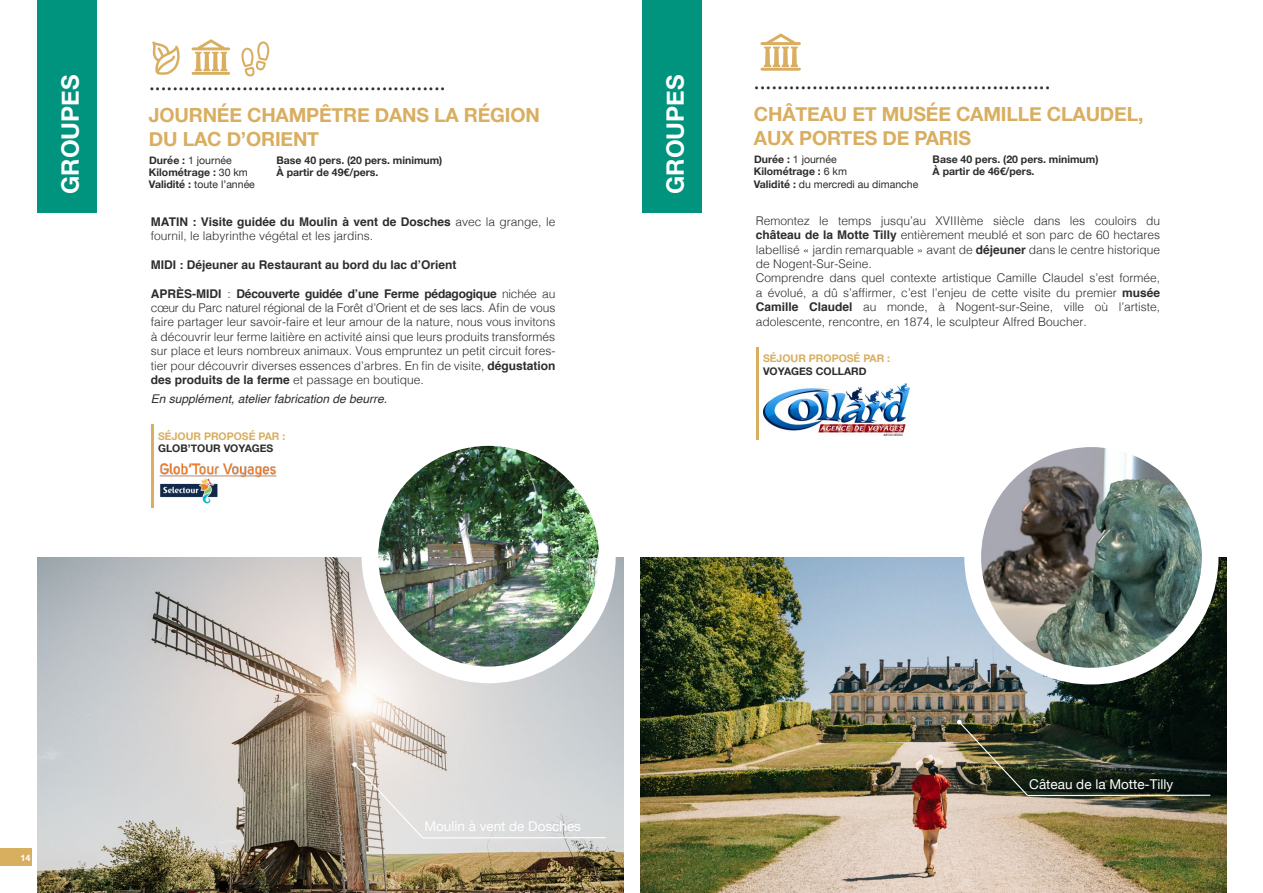
<style>
.page{position:relative;width:1263px;height:893px;background:#fff}
.page>*{position:absolute;margin:0;border:0;box-sizing:border-box;transform-origin:0 0}
.t1{font:25.5px "Minion Pro";color:#2e2d2e}
.t2{font:700 24px "Helvetica Neue";color:#fff}
.t3{font:700 19.5px/24px "Helvetica Neue";letter-spacing:-.01em;color:#d9ae60}
.t4{font:13.5px "Helvetica Neue";color:#fff}
.t5{font:300 12px/14.4px "Helvetica";color:#2e2d2e}
.t6{font:700 12px "Helvetica";color:#2e2d2e}
.t7{font:italic 12px "Helvetica";color:#2e2d2e}
.t8{font:700 10.5px/12.3px "Helvetica Neue";color:#2e2d2e}
.t9{font:10.5px/12.3px "Helvetica Neue";color:#2e2d2e}
.t10{font:700 10.5px "Helvetica Neue";color:#d9ae60}
.t11{font:700 9px "Helvetica Neue";color:#fff}
.s1{font-weight:700}
.s2{font-weight:400}
</style>
<div class="page">
<div style="left:642px;top:0;width:60px;height:212px;background:#00937d"></div>
<div style="left:37px;top:0;width:60px;height:212px;background:#00937d"></div>
<img style="left:640px;top:557px;width:586px;height:336px">
<div style="left:964px;top:430px;width:254px;height:254px;background:#fff;border-radius:50%"></div>
<img style="left:981px;top:447px;width:221px;height:221px;border-radius:110px">
<hr style="left:760px;top:68px;width:41px;height:3px;background:#d9ae60">
<svg style="left:760px;top:34px;width:41px;height:33px"></svg>
<hr style="left:1027px;top:795px;width:183px;height:1px;background:#fff">
<img style="left:957px;top:720px;width:72px;height:77px">
<hr style="left:756px;top:348px;width:2px;height:92px;background:#d9ae60">
<img style="left:763px;top:384px;width:146px;height:52px">
<img style="left:37px;top:557px;width:587px;height:336px">
<div style="left:362px;top:429px;width:254px;height:254px;background:#fff;border-radius:50%"></div>
<img style="left:378px;top:446px;width:221px;height:220px;border-radius:110px">
<hr style="left:192px;top:72px;width:38px;height:3px;background:#d9ae60">
<svg style="left:192px;top:39px;width:38px;height:32px"></svg>
<hr style="left:423px;top:837px;width:182px;height:1px;background:#fff">
<svg style="left:352px;top:762px;width:72px;height:77px"></svg>
<svg style="left:241px;top:41px;width:28px;height:35px"></svg>
<svg style="left:152px;top:41px;width:28px;height:34px"></svg>
<hr style="left:151px;top:425px;width:3px;height:83px;background:#d9ae60">
<img style="left:159px;top:463px;width:118px;height:41px">
<div style="left:0;top:848px;width:32px;height:17px;background:#d8ae5f"></div>
<h2 class="t2" style="left:51px;top:194px;width:121px;rotate:-90deg">GROUPES</h2>
<h2 class="t2" style="left:656px;top:194px;width:121px;rotate:-90deg">GROUPES</h2>
<h1 class="t1" style="left:149px;top:64px;width:298px">...................................................</h1>
<h3 class="t3" style="left:149px;top:103px;width:392px">JOURNÉE CHAMPÊTRE DANS LA RÉGION<br>DU LAC D’ORIENT</h3>
<p class="t9" style="left:149px;top:154px;width:84px"><span class="s1">Durée :</span> 1 journée</p>
<p class="t8" style="left:277px;top:154px;width:167px">Base 40 pers. (20 pers. minimum)</p>
<p class="t8" style="left:277px;top:166px;width:103px">À partir de 49€/pers.</p>
<p class="t8" style="left:149px;top:166px;width:107px">Kilométrage : <span class="s2">30 km<br></span>Validité : <span class="s2">toute l’année</span></p>
<h1 class="t1" style="left:754px;top:64px;width:298px">...................................................</h1>
<h3 class="t3" style="left:754px;top:102px;width:391px">CHÂTEAU ET MUSÉE CAMILLE CLAUDEL,<br>AUX PORTES DE PARIS</h3>
<p class="t9" style="left:754px;top:154px;width:84px"><span class="s1">Durée :</span> 1 journée</p>
<p class="t9" style="left:754px;top:166px;width:166px"><span class="s1">Kilométrage :</span> 6 km<br><span class="s1">Validité :</span> du mercredi au dimanche</p>
<p class="t8" style="left:933px;top:153px;width:167px">Base 40 pers. (20 pers. minimum)</p>
<p class="t8" style="left:933px;top:166px;width:103px">À partir de 46€/pers.</p>
<p class="t5" style="left:151px;top:213px;width:406px"><span class="s1">MATIN : Visite guidée du Moulin à vent de Dosches</span> avec la grange, le fournil, le labyrinthe végétal et les jardins.</p>
<p class="t6" style="left:151px;top:255px;width:307px">MIDI : Déjeuner au Restaurant au bord du lac d’Orient</p>
<p class="t5" style="left:151px;top:285px;width:406px;text-align:justify"><span class="s1">APRÈS-MIDI</span> : <span class="s1">Découverte guidée d’une Ferme pédagogique</span> nichée au cœur du Parc naturel régional de la Forêt d’Orient et de ses lacs. Afin de vous faire partager leur savoir-faire et leur amour de la nature, nous vous invitons à découvrir leur ferme laitière en activité ainsi que leurs produits transformés sur place et leurs nombreux animaux. Vous empruntez un petit circuit fores&shy;tier pour découvrir diverses essences d’arbres. En fin de visite, <span class="s1">dégustation des produits de la ferme</span> et passage en boutique.</p>
<p class="t7" style="left:151px;top:389px;width:238px">En supplément, atelier fabrication de beurre.</p>
<p class="t5" style="left:756px;top:212px;width:406px">Remontez le temps jusqu’au XVIIIème siècle dans les couloirs du <span class="s1">château de la Motte Tilly</span> entièrement meublé et son parc de 60 hectares labellisé « jardin remarquable » avant de <span class="s1">déjeuner</span> dans le centre historique de Nogent-Sur-Seine.<br>Comprendre dans quel contexte artistique Camille Claudel s’est formée, a évolué, a dû s’affirmer, c’est l’enjeu de cette visite du premier <span class="s1">musée Camille Claudel</span> au monde, à Nogent-sur-Seine, ville où l’artiste, adolescente, rencontre, en 1874, le sculpteur Alfred Boucher.</p>
<p class="t10" style="left:763px;top:350px;width:129px">SÉJOUR PROPOSÉ PAR :</p>
<p class="t8" style="left:763px;top:365px;width:105px">VOYAGES COLLARD</p>
<p class="t10" style="left:158px;top:428px;width:129px">SÉJOUR PROPOSÉ PAR :</p>
<p class="t8" style="left:158px;top:443px;width:117px">GLOB’TOUR VOYAGES</p>
<p class="t11" style="left:20px;top:851px;width:12px">14</p>
<p class="t4" style="left:424px;top:816px;width:158px">Moulin à vent de Dosches</p>
<p class="t4" style="left:1029px;top:774px;width:146px">Câteau de la Motte-Tilly</p>
</div>
